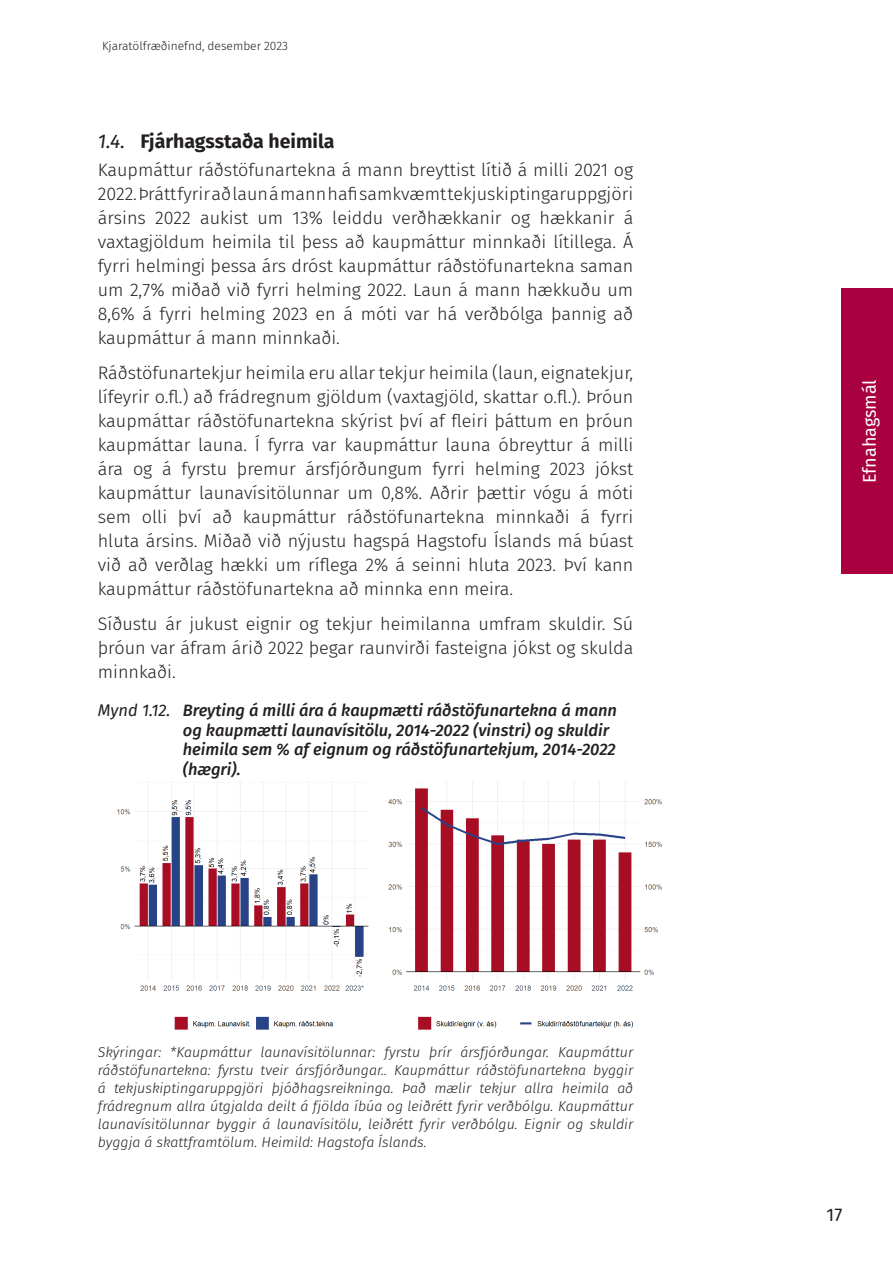
<style>
.page{position:relative;width:893px;height:1263px;background:#fff}
.page>*{position:absolute;margin:0;border:0;box-sizing:border-box;transform-origin:0 0}
.Undirfyrirsögn{font:700 19.5px "Fira Sans";color:#231f20}
._2_efnisgrein{font:300 18px/24px "Fira Sans";color:#231f20;text-align:justify}
.t1{font:18px "Fira Sans";color:#231f20}
.t2{font:17.85px "Fira Sans";color:#fff}
.Myndatexti{font:italic 500 16.5px/19.5px "Fira Sans";color:#231f20}
.skýringartexti{font:italic 300 14.25px/18px "Fira Sans";color:#231f20;text-align:justify}
.t3{font:300 12px "Fira Sans";color:#231f20}
.s1{font-weight:400;font-style:italic}
.s2{font-weight:400}
</style>
<div class="page">
<div style="left:842px;top:288px;width:51px;height:286px;background:#a9013f"></div>
<hr style="left:0;top:288px;width:1px;height:286px;background:#a9013f">
<img style="left:117px;top:781px;width:545px;height:249px">
<p class="t3" style="left:102px;top:37px;width:187px">Kjaratölfræðinefnd, desember 2023</p>
<p class="Undirfyrirsögn" style="left:98px;top:125px;width:238px"><span class="s1">1.4.</span> Fjárhagsstaða heimila</p>
<p class="_2_efnisgrein" style="left:98px;top:158px;width:537px">Kaupmáttur ráðstöfunartekna á mann breyttist lítið á milli 2021 og 2022. Þrátt fyrir að laun á mann hafi samkvæmt tekjuskiptingaruppgjöri ársins 2022 aukist um 13% leiddu verðhækkanir og hækkanir á vaxtagjöldum heimila til þess að kaupmáttur minnkaði lítillega. Á fyrri helmingi þessa árs dróst kaupmáttur ráðstöfunartekna saman um 2,7% miðað við fyrri helming 2022. Laun á mann hækkuðu um 8,6% á fyrri helming 2023 en á móti var há verðbólga þannig að kaupmáttur á mann minnkaði.</p>
<p class="_2_efnisgrein" style="left:98px;top:360px;width:537px">Ráðstöfunartekjur heimila eru allar tekjur heimila (laun, eignatekjur, lífeyrir o.fl.) að frádregnum gjöldum (vaxtagjöld, skattar o.fl.). Þróun kaupmáttar ráðstöfunartekna skýrist því af fleiri þáttum en þróun kaupmáttar launa. Í fyrra var kaupmáttur launa óbreyttur á milli ára og á fyrstu þremur ársfjórðungum fyrri helming 2023 jókst kaupmáttur launavísitölunnar um 0,8%. Aðrir þættir vógu á móti sem olli því að kaupmáttur ráðstöfunartekna minnkaði á fyrri hluta ársins. Miðað við nýjustu hagspá Hagstofu Íslands má búast við að verðlag hækki um ríflega 2% á seinni hluta 2023. Því kann kaupmáttur ráðstöfunartekna að minnka enn meira.</p>
<p class="_2_efnisgrein" style="left:98px;top:611px;width:537px">Síðustu ár jukust eignir og tekjur heimilanna umfram skuldir. Sú þróun var áfram árið 2022 þegar raunvirði fasteigna jókst og skulda minnkaði.</p>
<p class="Myndatexti" style="left:183px;top:700px;width:436px;text-indent:-85px"><span class="s2">Mynd 1.12.</span> Breyting á milli ára á kaupmætti ráðstöfunartekna á mann og kaupmætti launavísitölu, 2014-2022 (vinstri) og skuldir heimila sem % af eignum og ráðstöfunartekjum, 2014-2022 (hægri).</p>
<p class="skýringartexti" style="left:98px;top:1043px;width:537px">Skýringar: *Kaupmáttur launavísitölunnar: fyrstu þrír ársfjórðungar. Kaupmáttur ráðstöfunartekna: fyrstu tveir ársfjórðungar.. Kaupmáttur ráðstöfunartekna byggir á tekjuskiptingaruppgjöri þjóðhagsreikninga. Það mælir tekjur allra heimila að frádregnum allra útgjalda deilt á fjölda íbúa og leiðrétt fyrir verðbólgu. Kaupmáttur launavísitölunnar byggir á launavísitölu, leiðrétt fyrir verðbólgu. Eignir og skuldir byggja á skattframtölum. Heimild: Hagstofa Íslands.</p>
<p class="t2" style="left:856px;top:483px;width:105px;rotate:-90deg">Efnahagsmál</p>
<p class="t1" style="left:827px;top:1201px;width:17px">17</p>
</div>
